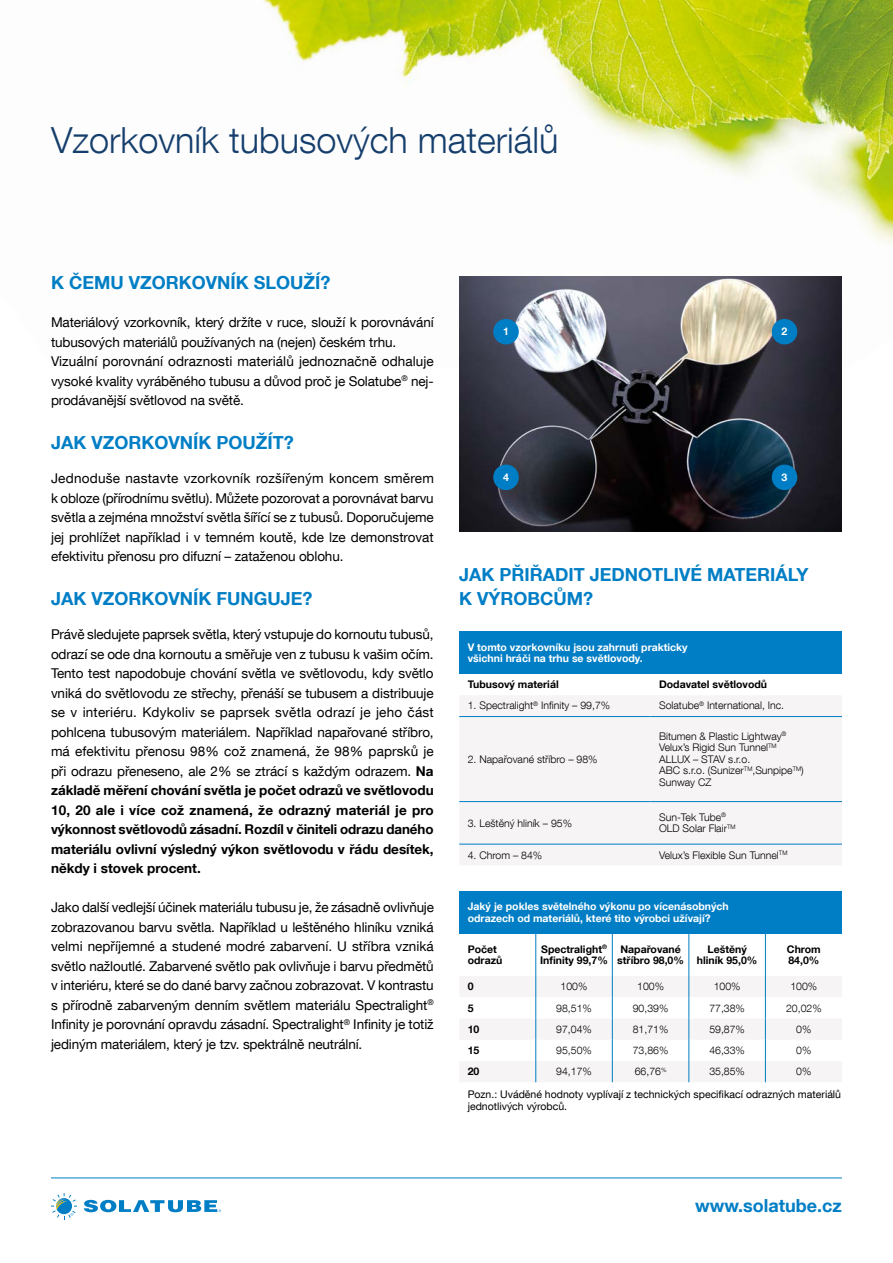
<style>
.page{position:relative;width:893px;height:1263px;background:#fff}
.page>*{position:absolute;margin:0;border:0;box-sizing:border-box;transform-origin:0 0}
.t1{font:300 36px "Helvetica Neue LT Com";color:#153e6c}
.t2{font:700 18px/24px "Helvetica Neue LT Com";color:#007ec5}
.t3{font:13.5px/19.5px "Helvetica Neue LT Com";letter-spacing:-.01em;color:#000;text-align:justify}
.t4{font:300 10.5px/11.6px "Helvetica Neue LT Com";color:#000}
.t5{font:700 10.5px/11.6px "Helvetica Neue LT Com";color:#fff}
.t6{font:700 10.5px/11.6px "Helvetica Neue LT Com";color:#000}
.t7{font:10.5px/12px "Helvetica Neue LT Com";color:#000}
.s1{font-weight:700}
</style>
<div class="page">
<img style="left:263px;top:0;width:630px;height:244px">
<hr style="left:51px;top:1177px;width:791px;height:1px;background:#007ec5">
<svg style="left:51px;top:1193px;width:26px;height:26px"></svg>
<svg style="left:84px;top:1200px;width:137px;height:12px"></svg>
<img style="left:459px;top:276px;width:383px;height:255px">
<div style="left:459px;top:891px;width:383px;height:42px;background:#007ec5"></div>
<hr style="left:535px;top:933px;width:1px;height:43px;background:#007ec5">
<hr style="left:612px;top:933px;width:1px;height:43px;background:#007ec5">
<hr style="left:688px;top:933px;width:1px;height:43px;background:#007ec5">
<hr style="left:765px;top:933px;width:1px;height:43px;background:#007ec5">
<svg style="left:460px;top:976px;width:382px;height:106px"></svg>
<div style="left:459px;top:631px;width:383px;height:43px;background:#007ec5"></div>
<div style="left:459px;top:696px;width:383px;height:169px;background:#f6f4f4"></div>
<hr style="left:459px;top:716px;width:192px;height:1px;background:#007ec5">
<hr style="left:651px;top:716px;width:191px;height:1px;background:#007ec5">
<hr style="left:459px;top:801px;width:192px;height:1px;background:#007ec5">
<hr style="left:651px;top:801px;width:191px;height:1px;background:#007ec5">
<hr style="left:459px;top:844px;width:192px;height:1px;background:#007ec5">
<hr style="left:651px;top:844px;width:191px;height:1px;background:#007ec5">
<div style="left:493px;top:319px;width:26px;height:25px;background:#007ec5;border-radius:50%"></div>
<div style="left:772px;top:319px;width:25px;height:25px;background:#007ec5;border-radius:50%"></div>
<div style="left:493px;top:465px;width:26px;height:25px;background:#007ec5;border-radius:50%"></div>
<div style="left:772px;top:465px;width:25px;height:25px;background:#007ec5;border-radius:50%"></div>
<h1 class="t1" style="left:51px;top:118px;width:509px">Vzorkovník tubusových materiálů</h1>
<h2 class="t2" style="left:51px;top:270px;width:281px">K ČEMU VZORKOVNÍK SLOUŽÍ?</h2>
<p class="t3" style="left:51px;top:312px;width:384px;text-align:left">Materiálový vzorkovník, který držíte v ruce, slouží k porovnávání tubusových materiálů používaných na (nejen) českém trhu.<br>Vizuální porovnání odraznosti materiálů jednoznačně odhaluje vysoké kvality vyráběného tubusu a důvod proč je Solatube<sup>®</sup> nej&shy;prodávanější světlovod na světě.</p>
<h2 class="t2" style="left:51px;top:430px;width:244px">JAK VZORKOVNÍK POUŽÍT?</h2>
<p class="t3" style="left:51px;top:468px;width:384px">Jednoduše nastavte vzorkovník rozšířeným koncem směrem k obloze (přírodnímu světlu). Můžete pozorovat a porovnávat barvu světla a zejména množství světla šířící se z tubusů. Doporučujeme jej prohlížet například i v temném koutě, kde lze demonstrovat efektivitu přenosu pro difuzní – zataženou oblohu.</p>
<h2 class="t2" style="left:51px;top:586px;width:263px">JAK VZORKOVNÍK FUNGUJE?</h2>
<p class="t3" style="left:51px;top:624px;width:384px">Právě sledujete paprsek světla, který vstupuje do kornoutu tubusů, odrazí se ode dna kornoutu a směřuje ven z tubusu k vašim očím.<br>Tento test napodobuje chování světla ve světlovodu, kdy světlo vniká do světlovodu ze střechy, přenáší se tubusem a distribuuje se v interiéru. Kdykoliv se paprsek světla odrazí je jeho část pohlcena tubusovým materiálem. Například napařované stříbro, má efektivitu přenosu 98% což znamená, že 98% paprsků je při odrazu přeneseno, ale 2% se ztrácí s každým odrazem. <span class="s1">Na základě měření chování světla je počet odrazů ve světlovodu 10, 20 ale i více což znamená, že odrazný materiál je pro výkonnost světlovodů zásadní. Rozdíl v činiteli odrazu daného materiálu ovlivní výsledný výkon světlovodu v řádu desítek, někdy i stovek procent.</span></p>
<p class="t3" style="left:51px;top:897px;width:384px">Jako další vedlejší účinek materiálu tubusu je, že zásadně ovlivňuje zobrazovanou barvu světla. Například u leštěného hliníku vzniká velmi nepříjemné a studené modré zabarvení. U stříbra vzniká světlo nažloutlé. Zabarvené světlo pak ovlivňuje i barvu předmětů v interiéru, které se do dané barvy začnou zobrazovat. V kontrastu s přírodně zabarveným denním světlem materiálu Spectralight<sup>® </sup>Infinity je porovnání opravdu zásadní. Spectralight<sup>®</sup> Infinity je totiž jediným materiálem, který je tzv. spektrálně neutrální.</p>
<p class="t5" style="left:468px;top:900px;width:262px">Jaký je pokles světelného výkonu po vícenásobných odrazech od materiálů, které tito výrobci užívají?</p>
<p class="t5" style="left:503px;top:326px;width:7px">1</p>
<p class="t5" style="left:782px;top:326px;width:7px">2</p>
<p class="t5" style="left:503px;top:471px;width:7px">4</p>
<p class="t5" style="left:782px;top:471px;width:7px">3</p>
<h2 class="t2" style="left:459px;top:562px;width:351px">JAK PŘIŘADIT JEDNOTLIVÉ MATERIÁLY<br>K VÝROBCŮM?</h2>
<p class="t5" style="left:468px;top:641px;width:221px">V tomto vzorkovníku jsou zahrnuti prakticky všichni hráči na trhu se světlovody.</p>
<p class="t6" style="left:468px;top:678px;width:92px">Tubusový materiál</p>
<p class="t6" style="left:659px;top:678px;width:109px">Dodavatel světlovodů</p>
<p class="t4" style="left:468px;top:700px;width:144px">1. Spectralight<sup>®</sup> Infinity – 99,7%</p>
<p class="t4" style="left:659px;top:700px;width:127px">Solatube<sup>®</sup> International, Inc.</p>
<p class="t4" style="left:659px;top:730px;width:146px">Bitumen &amp; Plastic Lightway<sup>®<br></sup>Velux’s Rigid Sun Tunnel<sup>TM<br></sup>ALLUX – STAV s.r.o.<br>ABC s.r.o. (Sunizer<sup>TM</sup>,Sunpipe<sup>TM</sup>)<br>Sunway CZ</p>
<p class="t4" style="left:468px;top:753px;width:131px">2. Napařované stříbro – 98%</p>
<p class="t4" style="left:468px;top:817px;width:106px">3. Leštěný hliník – 95%</p>
<p class="t4" style="left:659px;top:811px;width:78px">Sun-Tek Tube<sup>®<br></sup>OLD Solar Flair<sup>TM</sup></p>
<p class="t4" style="left:468px;top:849px;width:76px">4. Chrom – 84%</p>
<p class="t4" style="left:659px;top:849px;width:130px">Velux’s Flexible Sun Tunnel<sup>TM</sup></p>
<p class="t6" style="left:468px;top:943px;width:36px">Počet odrazů</p>
<p class="t6" style="left:540px;top:943px;width:69px">Spectralight<sup>®<br></sup>Infinity 99,7%</p>
<p class="t6" style="left:617px;top:943px;width:68px;text-align:center">Napařované stříbro 98,0%</p>
<p class="t6" style="left:697px;top:943px;width:62px;text-align:center">Leštěný hliník 95,0%</p>
<p class="t6" style="left:787px;top:943px;width:35px">Chrom<br>84,0%</p>
<p class="t6" style="left:468px;top:980px;width:7px">0</p>
<p class="t4" style="left:561px;top:980px;width:28px">100%</p>
<p class="t4" style="left:637px;top:980px;width:28px">100%</p>
<p class="t4" style="left:714px;top:980px;width:28px">100%</p>
<p class="t4" style="left:790px;top:980px;width:28px">100%</p>
<p class="t6" style="left:468px;top:1002px;width:7px">5</p>
<p class="t4" style="left:556px;top:1002px;width:37px">98,51%</p>
<p class="t4" style="left:633px;top:1002px;width:37px">90,39%</p>
<p class="t4" style="left:709px;top:1002px;width:37px">77,38%</p>
<p class="t4" style="left:786px;top:1002px;width:37px">20,02%</p>
<p class="t6" style="left:468px;top:1023px;width:13px">10</p>
<p class="t4" style="left:556px;top:1023px;width:37px">97,04%</p>
<p class="t4" style="left:633px;top:1023px;width:37px">81,71%</p>
<p class="t4" style="left:709px;top:1023px;width:37px">59,87%</p>
<p class="t4" style="left:796px;top:1023px;width:17px">0%</p>
<p class="t6" style="left:468px;top:1044px;width:13px">15</p>
<p class="t4" style="left:556px;top:1044px;width:37px">95,50%</p>
<p class="t4" style="left:633px;top:1044px;width:37px">73,86%</p>
<p class="t4" style="left:709px;top:1044px;width:37px">46,33%</p>
<p class="t4" style="left:796px;top:1044px;width:17px">0%</p>
<p class="t6" style="left:468px;top:1065px;width:13px">20</p>
<p class="t4" style="left:556px;top:1066px;width:37px">94,17%</p>
<p class="t4" style="left:635px;top:1066px;width:33px">66,76<sup>%</sup></p>
<p class="t4" style="left:709px;top:1066px;width:37px">35,85%</p>
<p class="t4" style="left:796px;top:1066px;width:17px">0%</p>
<p class="t7" style="left:468px;top:1088px;width:375px">Pozn.: Uváděné hodnoty vyplívají z technických specifikací odrazných materiálů jednotlivých výrobců.</p>
<h2 class="t2" style="left:695px;top:1193px;width:148px">www.solatube.cz</h2>
</div>
